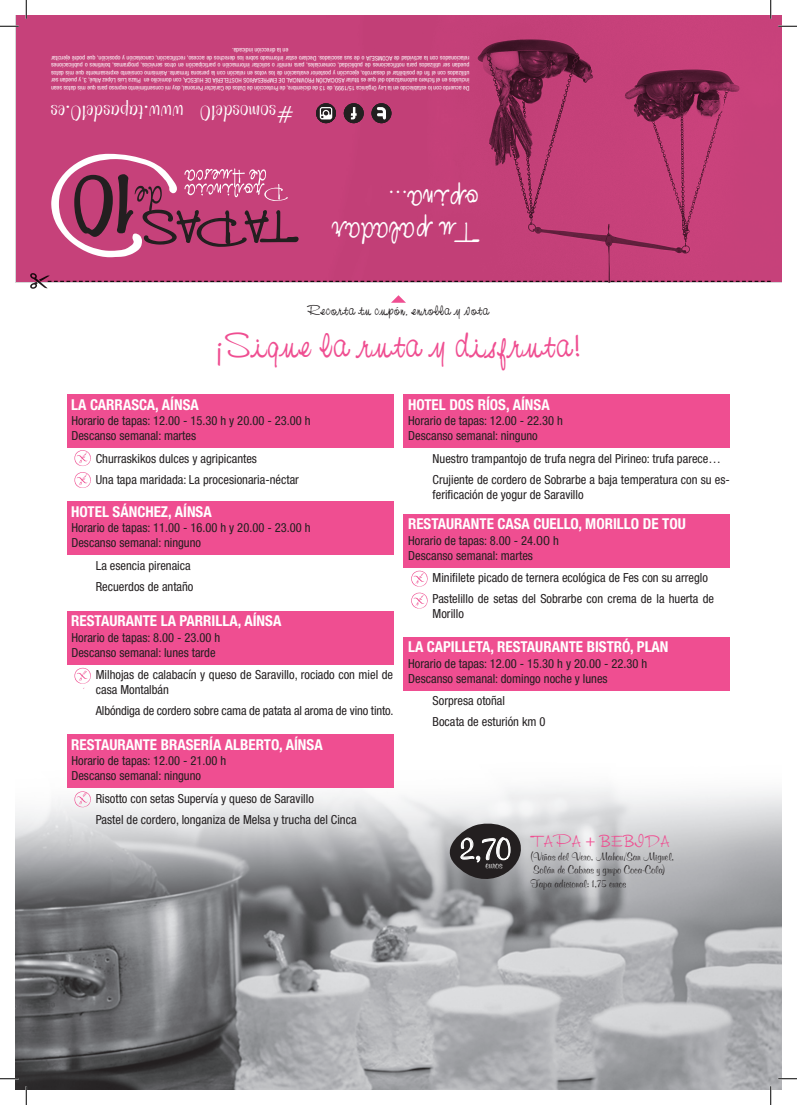
<style>
.page{position:relative;width:797px;height:1105px;background:#fff}
.page>*{position:absolute;margin:0;border:0;box-sizing:border-box;transform-origin:0 0}
.t1{font:37.5px "Nevison Casual Script";color:#ef4e91}
.t2{font:700 33.88px "Murray Hill BT";color:#fff}
.t3{font:33.75px "Nevison Casual Script";color:#fff}
.t4{font:700 23.75px "Murray Hill BT";color:#fff}
.t5{font:18.75px "Nevison Casual Script";color:#ef4e91}
.t6{font:700 condensed 15px "Helvetica Neue LT Std";color:#fff}
.t7{font:15px "Nevison Casual Script";color:#231f20}
.t8{font:condensed 12.5px/15px "Helvetica Neue LT Std";color:#231f20}
.t9{font:700 11.25px "Murray Hill BT";color:#231f20}
.t10{font:700 11.25px "Murray Hill BT";color:#fff}
.t11{font:condensed 6.25px/7.5px "Helvetica Neue";color:#fff;text-align:center}
</style>
<div class="page">
<img style="left:16px;top:756px;width:765px;height:333px">
<svg style="left:439px;top:821px;width:88px;height:76px;background:#757476"></svg>
<div style="left:67px;top:394px;width:326px;height:53px;background:#ef4e91"></div>
<div style="left:404px;top:514px;width:326px;height:53px;background:#ef4e91"></div>
<div style="left:404px;top:394px;width:326px;height:53px;background:#ef4e91"></div>
<div style="left:404px;top:637px;width:326px;height:53px;background:#ef4e91"></div>
<svg style="left:74px;top:450px;width:17px;height:38px"></svg>
<svg style="left:74px;top:667px;width:17px;height:22px"></svg>
<div style="left:67px;top:611px;width:326px;height:53px;background:#ef4e91"></div>
<svg style="left:411px;top:570px;width:17px;height:39px"></svg>
<div style="left:67px;top:502px;width:326px;height:53px;background:#ef4e91"></div>
<svg style="left:74px;top:791px;width:18px;height:17px"></svg>
<div style="left:67px;top:735px;width:326px;height:53px;background:#ef4e91"></div>
<svg style="left:16px;top:16px;width:765px;height:266px;background:#bb3d73"></svg>
<div style="left:371px;top:103px;width:20px;height:20px;background:#231f20;border-radius:50%"></div>
<svg style="left:377px;top:107px;width:9px;height:12px"></svg>
<div style="left:344px;top:103px;width:19px;height:20px;background:#231f20;border-radius:50%"></div>
<svg style="left:351px;top:107px;width:5px;height:12px"></svg>
<svg style="left:316px;top:103px;width:20px;height:20px"></svg>
<svg style="left:320px;top:107px;width:12px;height:12px"></svg>
<svg style="left:30px;top:154px;width:740px;height:149px;background:#c65c8a"></svg>
<svg style="left:0;top:25px;width:19px;height:2px"></svg>
<svg style="left:778px;top:25px;width:19px;height:2px"></svg>
<svg style="left:0;top:1078px;width:19px;height:1px"></svg>
<svg style="left:778px;top:1078px;width:19px;height:1px"></svg>
<svg style="left:25px;top:0;width:2px;height:19px"></svg>
<svg style="left:25px;top:1086px;width:2px;height:19px"></svg>
<svg style="left:770px;top:0;width:1px;height:19px"></svg>
<svg style="left:770px;top:1086px;width:1px;height:19px"></svg>
<p class="t11" style="left:469px;top:92px;width:419px;rotate:-180deg">De acuerdo con lo establecido en la Ley Orgánica 15/1999, de 13 de diciembre, de Protección de Datos de Carácter Personal, doy mi consentimiento expreso para que mis datos sean incluidos en el fichero automatizado del que es titular ASOCIACIÓN PROVINCIAL DE EMPRESARIOS HOSTELERÍA DE HUESCA, con domicilio en Plaza Luis López Allué, 3, y puedan ser utilizados con el fin de posibilitar el desarrollo, ejecución y posterior evaluación de los votos en relación con la persona firmante. Asimismo consiento expresamente que mis datos puedan ser utilizados para notificaciones de publicidad, comerciales, para remitir o solicitar información o participación en otros servicios, programas, boletines o publicaciones relacionados con la actividad de ACOMSEJA o de sus asociados. Declaro estar informado sobre los derechos de acceso, rectificación, cancelación y oposición, que podré ejercitar en la dirección indicada.</p>
<p class="t4" style="left:184px;top:128px;width:134px;rotate:-180deg">www.tapasde10.es</p>
<p class="t4" style="left:294px;top:128px;width:96px;rotate:-180deg">#somosde10</p>
<p class="t3" style="left:479px;top:219px;width:93px;rotate:-180deg">opina...</p>
<p class="t3" style="left:479px;top:250px;width:148px;rotate:-180deg">Tu paladar</p>
<p class="t6" style="left:71px;top:395px;width:129px">LA CARRASCA, AÍNSA</p>
<p class="t7" style="left:307px;top:302px;width:184px">Recorta tu cupón, enrolla y vota</p>
<p class="t1" style="left:214px;top:326px;width:370px">¡Sigue la ruta y disfruta!</p>
<p class="t6" style="left:408px;top:395px;width:143px">HOTEL DOS RÍOS, AÍNSA</p>
<p class="t8" style="left:71px;top:413px;width:240px">Horario de tapas: 12.00 - 15.30 h y 20.00 - 23.00 h</p>
<p class="t8" style="left:71px;top:428px;width:126px">Descanso semanal: martes</p>
<p class="t8" style="left:96px;top:451px;width:163px">Churraskikos dulces y agripicantes</p>
<p class="t8" style="left:96px;top:472px;width:204px">Una tapa maridada: La procesionaria-néctar</p>
<p class="t6" style="left:71px;top:502px;width:142px">HOTEL SÁNCHEZ, AÍNSA</p>
<p class="t8" style="left:71px;top:520px;width:240px">Horario de tapas: 11.00 - 16.00 h y 20.00 - 23.00 h</p>
<p class="t8" style="left:71px;top:535px;width:131px">Descanso semanal: ninguno</p>
<p class="t8" style="left:96px;top:558px;width:96px">La esencia pirenaica</p>
<p class="t8" style="left:96px;top:579px;width:99px">Recuerdos de antaño</p>
<p class="t6" style="left:71px;top:612px;width:211px">RESTAURANTE LA PARRILLA, AÍNSA</p>
<p class="t8" style="left:71px;top:630px;width:150px">Horario de tapas: 8.00 - 23.00 h</p>
<p class="t8" style="left:71px;top:645px;width:146px">Descanso semanal: lunes tarde</p>
<p class="t8" style="left:96px;top:667px;width:299px">Milhojas de calabacín y queso de Saravillo, rociado con miel de casa Montalbán</p>
<p class="t8" style="left:96px;top:703px;width:299px">Albóndiga de cordero sobre cama de patata al aroma de vino tinto.</p>
<p class="t6" style="left:71px;top:735px;width:253px">RESTAURANTE BRASERÍA ALBERTO, AÍNSA</p>
<p class="t8" style="left:71px;top:753px;width:156px">Horario de tapas: 12.00 - 21.00 h</p>
<p class="t8" style="left:71px;top:768px;width:131px">Descanso semanal: ninguno</p>
<p class="t8" style="left:96px;top:791px;width:219px">Risotto con setas Supervía y queso de Saravillo</p>
<p class="t8" style="left:96px;top:812px;width:262px">Pastel de cordero, longaniza de Melsa y trucha del Cinca</p>
<p class="t8" style="left:408px;top:413px;width:156px">Horario de tapas: 12.00 - 22.30 h</p>
<p class="t8" style="left:408px;top:428px;width:131px">Descanso semanal: ninguno</p>
<p class="t8" style="left:432px;top:451px;width:290px">Nuestro trampantojo de trufa negra del Pirineo: trufa parece…</p>
<p class="t8" style="left:432px;top:472px;width:299px">Crujiente de cordero de Sobrarbe a baja temperatura con su es&shy;ferificación de yogur de Saravillo</p>
<p class="t6" style="left:408px;top:515px;width:279px">RESTAURANTE CASA CUELLO, MORILLO DE TOU</p>
<p class="t8" style="left:408px;top:533px;width:152px">Horario de tapas: 8.00 - 24.OO h</p>
<p class="t8" style="left:408px;top:548px;width:126px">Descanso semanal: martes</p>
<p class="t8" style="left:432px;top:570px;width:277px">Minifilete picado de ternera ecológica de Fes con su arreglo</p>
<p class="t8" style="left:432px;top:591px;width:283px">Pastelillo de setas del Sobrarbe con crema de la huerta de<br>Morillo</p>
<p class="t6" style="left:408px;top:638px;width:262px">LA CAPILLETA, RESTAURANTE BISTRÓ, PLAN</p>
<p class="t8" style="left:408px;top:656px;width:240px">Horario de tapas: 12.00 - 15.30 h y 20.00 - 22.30 h</p>
<p class="t8" style="left:408px;top:671px;width:201px">Descanso semanal: domingo noche y lunes</p>
<p class="t8" style="left:432px;top:693px;width:74px">Sorpresa otoñal</p>
<p class="t8" style="left:432px;top:714px;width:114px">Bocata de esturión km 0</p>
<h2 class="t2" style="left:460px;top:828px;width:53px">2,70</h2>
<p class="t10" style="left:485px;top:858px;width:19px">euros</p>
<p class="t5" style="left:530px;top:831px;width:141px">TAPA + BEBIDA</p>
<p class="t9" style="left:530px;top:849px;width:145px">(Viñas del Vero, Mahou/San Miguel,</p>
<p class="t9" style="left:533px;top:863px;width:134px">Solán de Cabras y grupo Coca-Cola)</p>
<p class="t9" style="left:530px;top:876px;width:97px">Tapa adicional: 1,75 euros</p>
</div>
